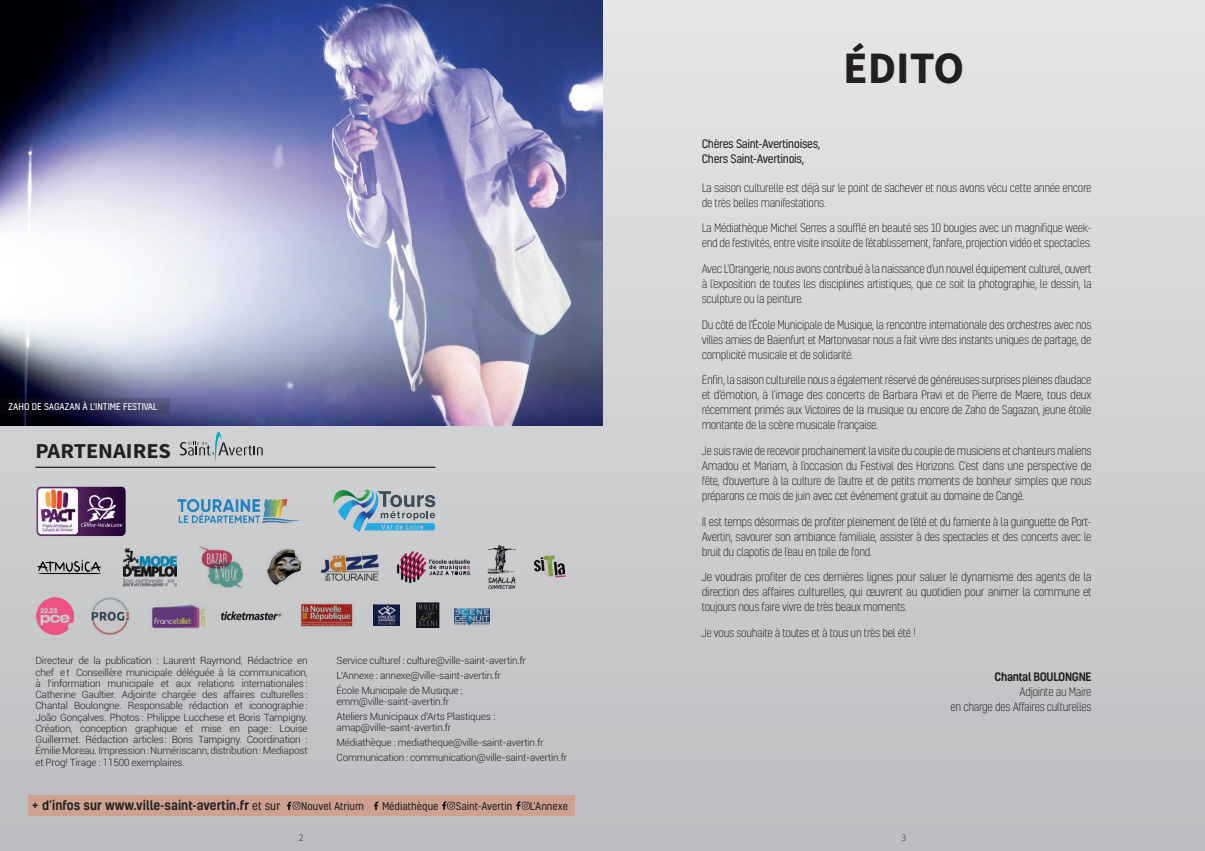
<style>
.page{position:relative;width:1205px;height:851px;background:#fff}
.page>*{position:absolute;margin:0;border:0;box-sizing:border-box;transform-origin:0 0}
.t1{font:700 45px "Source Sans Pro";color:#231f20}
.t2{font:700 21.25px "Source Sans Pro";color:#231f20;scale:1.05 1}
.t3{font:500 12.5px "Kelson";color:#231f20}
.t4{font:300 11.25px/15px "Kelson";letter-spacing:-.03em;color:#231f20;text-align:justify}
.t5{font:11.25px/15px "Kelson";letter-spacing:-.02em;color:#231f20}
.t6{font:500 11.25px "Kelson";letter-spacing:-.03em;color:#231f20}
.t7{font:10.25px "Kelson";color:#231f20}
.t8{font:300 10px/11.2px "Roboto";letter-spacing:-.02em;color:#231f20}
.t9{font:300 10px "Source Sans Pro";color:#231f20}
.t10{font:8.88px "Kelson";color:#fff}
.s1{font-weight:400;font-size:11.25px}
</style>
<div class="page">
<div style="left:0;top:0;width:1205px;height:850px;background:linear-gradient(to bottom,#e4e6e8,#bcbdbf)"></div>
<img style="left:0;top:0;width:602px;height:425px">
<img style="left:454px;top:608px;width:36px;height:17px">
<img style="left:373px;top:604px;width:27px;height:21px">
<img style="left:416px;top:603px;width:23px;height:24px">
<img style="left:147px;top:604px;width:59px;height:26px">
<img style="left:218px;top:609px;width:65px;height:15px">
<img style="left:194px;top:539px;width:56px;height:56px">
<img style="left:35px;top:485px;width:91px;height:51px">
<hr style="left:35px;top:466px;width:400px;height:2px;background:#231f20">
<svg style="left:333px;top:489px;width:102px;height:43px;background:#8fb0bc"></svg>
<img style="left:176px;top:497px;width:127px;height:27px">
<img style="left:321px;top:554px;width:57px;height:26px">
<img style="left:299px;top:601px;width:55px;height:29px">
<svg style="left:0;top:399px;width:170px;height:15px;background:#242342"></svg>
<svg style="left:180px;top:432px;width:83px;height:29px;background:#b6babc"></svg>
<div style="left:28px;top:794px;width:546px;height:21px;background:#cda292"></div>
<svg style="left:374px;top:801px;width:4px;height:8px"></svg>
<svg style="left:516px;top:801px;width:14px;height:8px"></svg>
<svg style="left:287px;top:801px;width:13px;height:8px"></svg>
<svg style="left:442px;top:801px;width:13px;height:8px"></svg>
<img style="left:35px;top:549px;width:70px;height:36px">
<img style="left:123px;top:548px;width:53px;height:38px">
<img style="left:267px;top:548px;width:35px;height:37px">
<img style="left:396px;top:551px;width:74px;height:32px">
<img style="left:484px;top:544px;width:34px;height:46px">
<img style="left:532px;top:549px;width:34px;height:33px">
<img style="left:36px;top:597px;width:37px;height:37px">
<img style="left:91px;top:597px;width:37px;height:37px">
<p class="t10" style="left:8px;top:400px;width:151px">ZAHO DE SAGAZAN À L'INTIME FESTIVAL</p>
<h2 class="t2" style="left:35px;top:436px;width:131px">PARTENAIRES</h2>
<p class="t8" style="left:35px;top:654px;width:274px;text-align:justify">Directeur de la publication : Laurent Raymond, Rédactrice en chef et Conseillère municipale déléguée à la communication, à l'information municipale et aux relations internationales :<br>Catherine Gaultier. Adjointe chargée des affaires culturelles :<br>Chantal Boulongne. Responsable rédaction et iconographie :<br>João Gonçalves. Photos : Philippe Lucchese et Boris Tampigny.<br>Création, conception graphique et mise en page: Louise Guillermet. Rédaction articles: Boris Tampigny. Coordination :<br>Émilie Moreau. Impression: Numériscann, distribution : Mediapost et Prog! Tirage : 11500 exemplaires.</p>
<p class="t8" style="left:336px;top:653px;width:191px;line-height:14.8px">Service culturel : culture@ville-saint-avertin.fr<br>L'Annexe : annexe@ville-saint-avertin.fr<br>École Municipale de Musique :</p>
<p class="t8" style="left:336px;top:694px;width:160px;line-height:14.8px">emm@ville-saint-avertin.fr<br>Ateliers Municipaux d'Arts Plastiques :</p>
<p class="t8" style="left:336px;top:720px;width:232px;line-height:14.8px">amap@ville-saint-avertin.fr<br>Médiathèque : mediatheque@ville-saint-avertin.fr<br>Communication : communication@ville-saint-avertin.fr</p>
<p class="t3" style="left:32px;top:796px;width:250px">+ d’infos sur www.ville-saint-avertin.fr <span class="s1">et sur</span></p>
<p class="t7" style="left:301px;top:799px;width:64px">Nouvel Atrium</p>
<p class="t7" style="left:382px;top:799px;width:58px">Médiathèque</p>
<p class="t7" style="left:456px;top:798px;width:58px">Saint-Avertin</p>
<p class="t7" style="left:530px;top:798px;width:40px">L'Annexe</p>
<h1 class="t1" style="left:843px;top:37px;width:123px">ÉDITO</h1>
<p class="t5" style="left:702px;top:135px;width:120px">Chères Saint-Avertinoises,<br>Chers Saint-Avertinois,</p>
<p class="t4" style="left:702px;top:180px;width:391px">La saison culturelle est déjà sur le point de s’achever et nous avons vécu cette année encore de très belles manifestations.</p>
<p class="t4" style="left:702px;top:220px;width:391px">La Médiathèque Michel Serres a soufflé en beauté ses 10 bougies avec un magnifique week&shy;end de festivités, entre visite insolite de l’établissement, fanfare, projection vidéo et spectacles.</p>
<p class="t4" style="left:702px;top:261px;width:391px">Avec L’Orangerie, nous avons contribué à la naissance d’un nouvel équipement culturel, ouvert à l’exposition de toutes les disciplines artistiques, que ce soit la photographie, le dessin, la sculpture ou la peinture.</p>
<p class="t4" style="left:702px;top:317px;width:391px">Du côté de l’École Municipale de Musique, la rencontre internationale des orchestres avec nos villes amies de Baienfurt et Martonvasar nous a fait vivre des instants uniques de partage, de complicité musicale et de solidarité.</p>
<p class="t4" style="left:702px;top:372px;width:391px">Enfin, la saison culturelle nous a également réservé de généreuses surprises pleines d’audace et d’émotion, à l’image des concerts de Barbara Pravi et de Pierre de Maere, tous deux récemment primés aux Victoires de la musique ou encore de Zaho de Sagazan, jeune étoile montante de la scène musicale française.</p>
<p class="t4" style="left:702px;top:443px;width:391px">Je suis ravie de recevoir prochainement la visite du couple de musiciens et chanteurs maliens Amadou et Mariam, à l’occasion du Festival des Horizons. C’est dans une perspective de fête, d’ouverture à la culture de l’autre et de petits moments de bonheur simples que nous préparons ce mois de juin avec cet événement gratuit au domaine de Cangé.</p>
<p class="t4" style="left:702px;top:513px;width:391px">Il est temps désormais de profiter pleinement de l’été et du farniente à la guinguette de Port-Avertin, savourer son ambiance familiale, assister à des spectacles et des concerts avec le bruit du clapotis de l’eau en toile de fond.</p>
<p class="t4" style="left:702px;top:569px;width:392px">Je voudrais profiter de ces dernières lignes pour saluer le dynamisme des agents de la direction des affaires culturelles, qui œuvrent au quotidien pour animer la commune et toujours nous faire vivre de très beaux moments.</p>
<p class="t4" style="left:702px;top:625px;width:215px">Je vous souhaite à toutes et à tous un très bel été !</p>
<p class="t6" style="left:994px;top:669px;width:98px">Chantal BOULONGNE</p>
<p class="t4" style="left:950px;top:684px;width:142px;text-align:right">Adjointe au Maire<br>en charge des Affaires culturelles</p>
<p class="t9" style="left:299px;top:831px;width:6px">2</p>
<p class="t9" style="left:901px;top:831px;width:6px">3</p>
</div>
